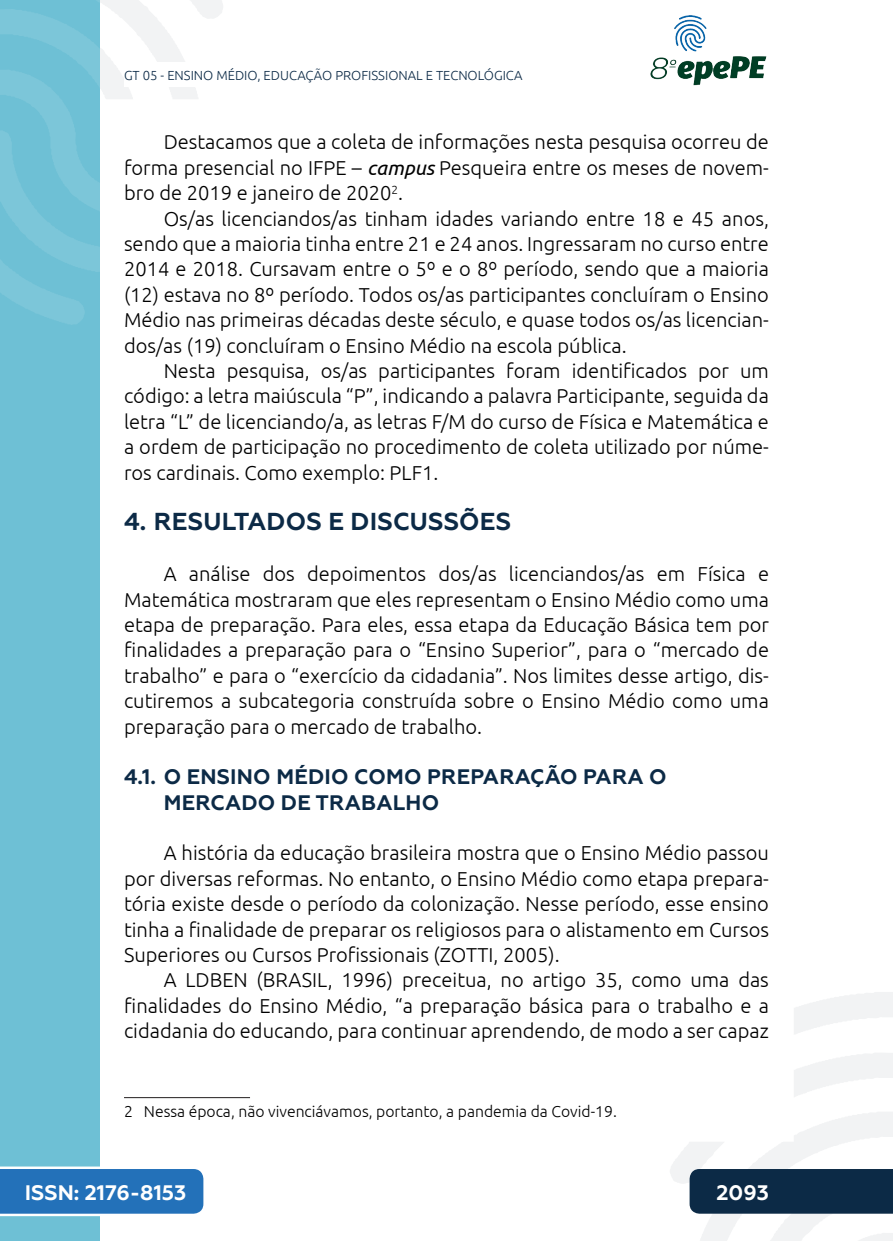
<style>
.page{position:relative;width:893px;height:1241px;background:#fff}
.page>*{position:absolute;margin:0;border:0;box-sizing:border-box;transform-origin:0 0}
._3_SUBTÍTULO{font:700 24.5px "Geometria";letter-spacing:.01em;color:#0c2a46}
._13_SUBTÍTULO_2{font:700 21px/25.4px "Geometria";letter-spacing:.01em;color:#0c2a46}
.t1{font:700 21px "Geometria";color:#fff}
._5_CORPO{font:300 20.12px/25.4px "Ubuntu";color:#000;text-align:justify}
._12_RODAPE{font:300 15.75px "Ubuntu";color:#000}
.t2{font:300 13.12px "Ubuntu";color:#0c2a46}
.s1{font-weight:400;font-style:italic}
</style>
<div class="page">
<svg style="left:670px;top:992px;width:223px;height:248px"></svg>
<svg style="left:99px;top:0;width:124px;height:324px"></svg>
<img style="left:650px;top:15px;width:117px;height:71px">
<div style="left:0;top:0;width:99px;height:1240px;background:#6ec0d5"></div>
<svg style="left:0;top:0;width:99px;height:325px"></svg>
<svg style="left:0;top:1166px;width:203px;height:49px;background:#367dbf"></svg>
<div style="left:690px;top:1168px;width:203px;height:45px;background:#0c2a46"></div>
<div style="left:124px;top:62px;width:516px;height:25px;background:#fff"></div>
<hr style="left:124px;top:1096px;width:126px;height:1px;background:#231f20">
<p class="t2" style="left:124px;top:67px;width:400px">GT 05 - ENSINO MÉDIO, EDUCAÇÃO PROFISSIONAL E TECNOLÓGICA</p>
<p class="_5_CORPO" style="left:124px;top:129px;width:646px;text-indent:40px">Destacamos que a coleta de informações nesta pesquisa ocorreu de forma presencial no IFPE – <span class="s1">campus</span> Pesqueira entre os meses de novem&shy;bro de 2019 e janeiro de 2020<sup>2</sup>.</p>
<p class="_5_CORPO" style="left:124px;top:205px;width:646px;text-indent:40px">Os/as licenciandos/as tinham idades variando entre 18 e 45 anos, sendo que a maioria tinha entre 21 e 24 anos. Ingressaram no curso entre 2014 e 2018. Cursavam entre o 5º e o 8º período, sendo que a maioria (12) estava no 8º período. Todos os/as participantes concluíram o Ensino Médio nas primeiras décadas deste século, e quase todos os/as licencian&shy;dos/as (19) concluíram o Ensino Médio na escola pública.</p>
<p class="_5_CORPO" style="left:124px;top:357px;width:646px;text-indent:40px">Nesta pesquisa, os/as participantes foram identificados por um código: a letra maiúscula “P”, indicando a palavra Participante, seguida da letra “L” de licenciando/a, as letras F/M do curso de Física e Matemática e a ordem de participação no procedimento de coleta utilizado por núme&shy;ros cardinais. Como exemplo: PLF1.</p>
<p class="_3_SUBTÍTULO" style="left:124px;top:507px;width:389px">4. RESULTADOS E DISCUSSÕES</p>
<p class="_5_CORPO" style="left:124px;top:560px;width:646px;text-indent:40px">A análise dos depoimentos dos/as licenciandos/as em Física e Matemática mostraram que eles representam o Ensino Médio como uma etapa de preparação. Para eles, essa etapa da Educação Básica tem por finalidades a preparação para o “Ensino Superior”, para o “mercado de trabalho” e para o “exercício da cidadania”. Nos limites desse artigo, dis&shy;cutiremos a subcategoria construída sobre o Ensino Médio como uma preparação para o mercado de trabalho.</p>
<p class="_13_SUBTÍTULO_2" style="left:164px;top:764px;width:504px;text-indent:-40px">4.1. O ENSINO MÉDIO COMO PREPARAÇÃO PARA O<br>MERCADO DE TRABALHO</p>
<p class="_5_CORPO" style="left:124px;top:840px;width:646px;text-indent:40px">A história da educação brasileira mostra que o Ensino Médio passou por diversas reformas. No entanto, o Ensino Médio como etapa prepara&shy;tória existe desde o período da colonização. Nesse período, esse ensino tinha a finalidade de preparar os religiosos para o alistamento em Cursos Superiores ou Cursos Profissionais (ZOTTI, 2005).</p>
<p class="_5_CORPO" style="left:124px;top:966px;width:646px;text-indent:40px">A LDBEN (BRASIL, 1996) preceitua, no artigo 35, como uma das finalidades do Ensino Médio, “a preparação básica para o trabalho e a cidadania do educando, para continuar aprendendo, de modo a ser capaz</p>
<p class="_12_RODAPE" style="left:124px;top:1101px;width:494px">2 Nessa época, não vivenciávamos, portanto, a pandemia da Covid-19.</p>
<p class="t1" style="left:25px;top:1179px;width:163px">ISSN: 2176-8153</p>
<p class="t1" style="left:716px;top:1179px;width:54px">2093</p>
</div>
